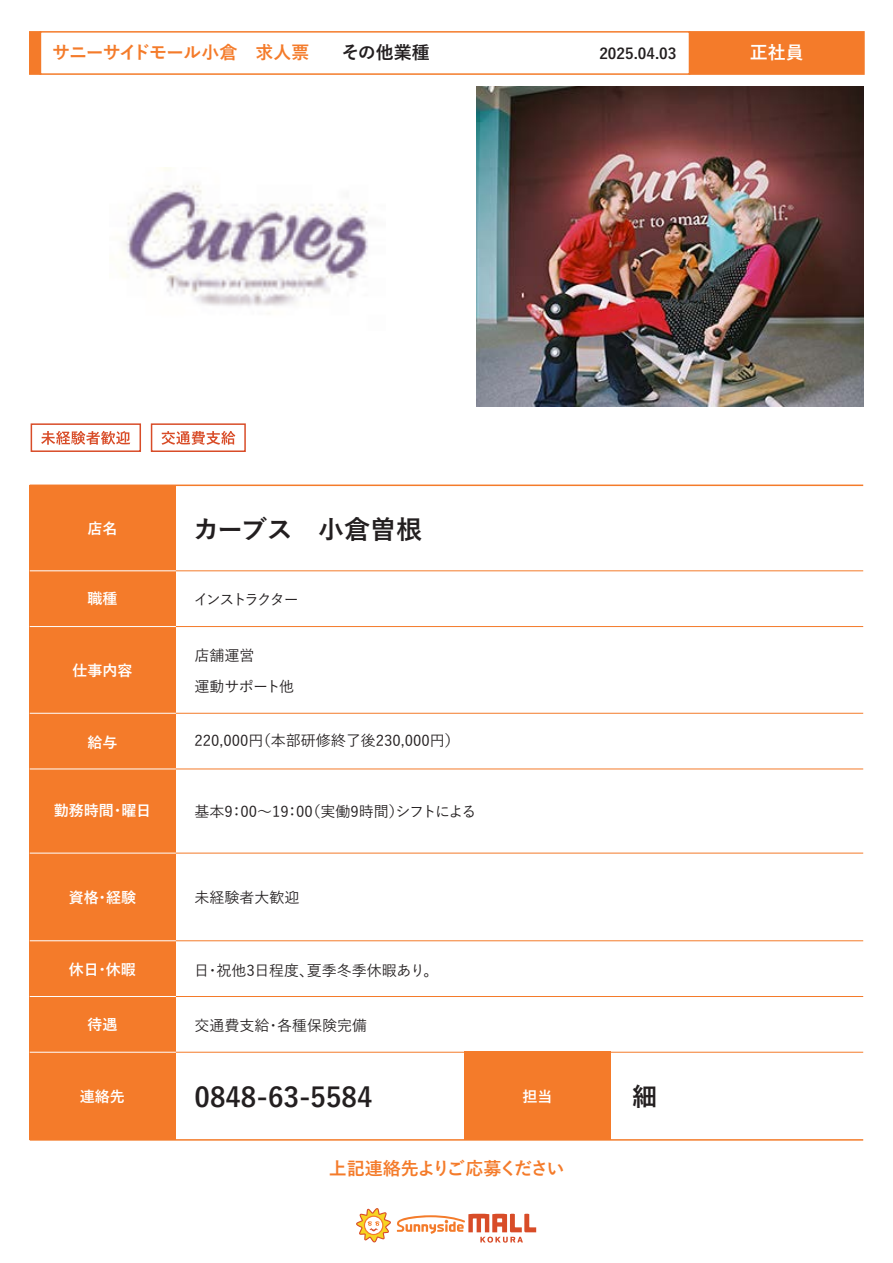
<style>
.page{position:relative;width:893px;height:1263px;background:#fff}
.page>*{position:absolute;margin:0;border:0;box-sizing:border-box;transform-origin:0 0}
.t1{font:700 27px "Yu Go Pr 6 N";color:#231f20}
.t2{font:700 25.95px "Yu Go Pr 6 N";letter-spacing:-.01em;color:#231f20}
.t3{font:700 25.5px "Yu Go Pr 6 N";color:#231f20}
.t4{font:700 18px "Yu Go Pr 6 N";letter-spacing:-.055em;color:#f47b2a}
.t5{font:700 18px "Yu Go Pr 6 N";letter-spacing:-.005em;color:#231f20}
.t6{font:700 18px "Yu Go Pr 6 N";color:#fff}
.t7{font:500 15px/31.3px "Yu Go Pr 6 N";color:#231f20}
.t8{font:700 15px "Yu Go Pr 6 N";color:#fff}
.t9{font:700 15px "Yu Go Pr 6 N";color:#231f20}
.t10{font:500 15px "Yu Go Pr 6 N";letter-spacing:-.145em;color:#231f20}
</style>
<div class="page">
<div style="left:29px;top:31px;width:12px;height:44px;background:#f47b2a"></div>
<div style="left:689px;top:31px;width:176px;height:44px;background:#f47b2a;border:2px solid #f47b2a"></div>
<div style="left:40px;top:31px;width:650px;height:44px;background:#fff;border:2px solid #f47b2a"></div>
<div style="left:30px;top:485px;width:146px;height:655px;background:#f47b2a"></div>
<div style="left:31px;top:423px;width:110px;height:29px;border:2px solid #d84c28"></div>
<svg style="left:41px;top:431px;width:89px;height:14px"></svg>
<div style="left:151px;top:423px;width:95px;height:29px;border:2px solid #d84c28"></div>
<svg style="left:162px;top:431px;width:73px;height:14px"></svg>
<hr style="left:30px;top:484px;width:833px;height:2px;background:#f47b2a">
<hr style="left:30px;top:1139px;width:833px;height:2px;background:#f47b2a">
<hr style="left:176px;top:570px;width:687px;height:1px;background:#f47b2a">
<hr style="left:30px;top:570px;width:146px;height:1px;background:#fff">
<hr style="left:176px;top:713px;width:687px;height:1px;background:#f47b2a">
<hr style="left:30px;top:713px;width:146px;height:1px;background:#fff">
<hr style="left:176px;top:853px;width:687px;height:1px;background:#f47b2a">
<hr style="left:30px;top:853px;width:146px;height:1px;background:#fff">
<hr style="left:176px;top:940px;width:687px;height:1px;background:#f47b2a">
<hr style="left:30px;top:940px;width:146px;height:1px;background:#fff">
<hr style="left:176px;top:996px;width:687px;height:1px;background:#f47b2a">
<hr style="left:30px;top:996px;width:146px;height:1px;background:#fff">
<hr style="left:176px;top:1052px;width:687px;height:1px;background:#f47b2a">
<hr style="left:30px;top:1052px;width:146px;height:1px;background:#fff">
<div style="left:465px;top:1051px;width:146px;height:89px;background:#f47b2a"></div>
<hr style="left:176px;top:769px;width:687px;height:1px;background:#f47b2a">
<hr style="left:30px;top:769px;width:146px;height:1px;background:#fff">
<hr style="left:176px;top:626px;width:687px;height:1px;background:#f47b2a">
<hr style="left:30px;top:626px;width:146px;height:1px;background:#fff">
<svg style="left:397px;top:1213px;width:139px;height:29px"></svg>
<svg style="left:356px;top:1208px;width:35px;height:34px"></svg>
<img style="left:477px;top:87px;width:387px;height:320px">
<img style="left:123px;top:167px;width:245px;height:147px">
<p class="t4" style="left:52px;top:42px;width:259px">サニーサイドモール小倉　求人票</p>
<p class="t5" style="left:341px;top:42px;width:90px">その他業種</p>
<p class="t9" style="left:599px;top:45px;width:79px">2025.04.03</p>
<p class="t6" style="left:750px;top:42px;width:56px">正社員</p>
<p class="t8" style="left:87px;top:520px;width:31px">店名</p>
<h2 class="t2" style="left:193px;top:515px;width:230px">カーブス　小倉曽根</h2>
<p class="t8" style="left:87px;top:590px;width:31px">職種</p>
<p class="t10" style="left:193px;top:585px;width:107px">インストラクター</p>
<p class="t8" style="left:72px;top:662px;width:61px">仕事内容</p>
<p class="t7" style="left:195px;top:638px;width:101px">店舗運営<br>運動サポート他</p>
<p class="t8" style="left:87px;top:734px;width:31px">給与</p>
<p class="t7" style="left:195px;top:723px;width:267px">220,000円（本部研修終了後230,000円）</p>
<p class="t8" style="left:54px;top:802px;width:99px">勤務時間・曜日</p>
<p class="t8" style="left:69px;top:889px;width:69px">資格・経験</p>
<p class="t7" style="left:195px;top:794px;width:283px">基本9：00～19：00（実働9時間）シフトによる</p>
<p class="t7" style="left:195px;top:880px;width:106px">未経験者大歓迎</p>
<p class="t8" style="left:69px;top:960px;width:68px">休日・休暇</p>
<p class="t7" style="left:194px;top:952px;width:246px">日・祝他3日程度、夏季冬季休暇あり。</p>
<p class="t8" style="left:87px;top:1016px;width:31px">待遇</p>
<p class="t7" style="left:195px;top:1008px;width:174px">交通費支給・各種保険完備</p>
<h1 class="t1" style="left:195px;top:1081px;width:179px">0848-63-5584</h1>
<h3 class="t3" style="left:632px;top:1083px;width:27px">細</h3>
<p class="t8" style="left:80px;top:1088px;width:46px">連絡先</p>
<p class="t8" style="left:522px;top:1088px;width:31px">担当</p>
<p class="t4" style="left:329px;top:1158px;width:237px">上記連絡先よりご応募ください</p>
</div>
